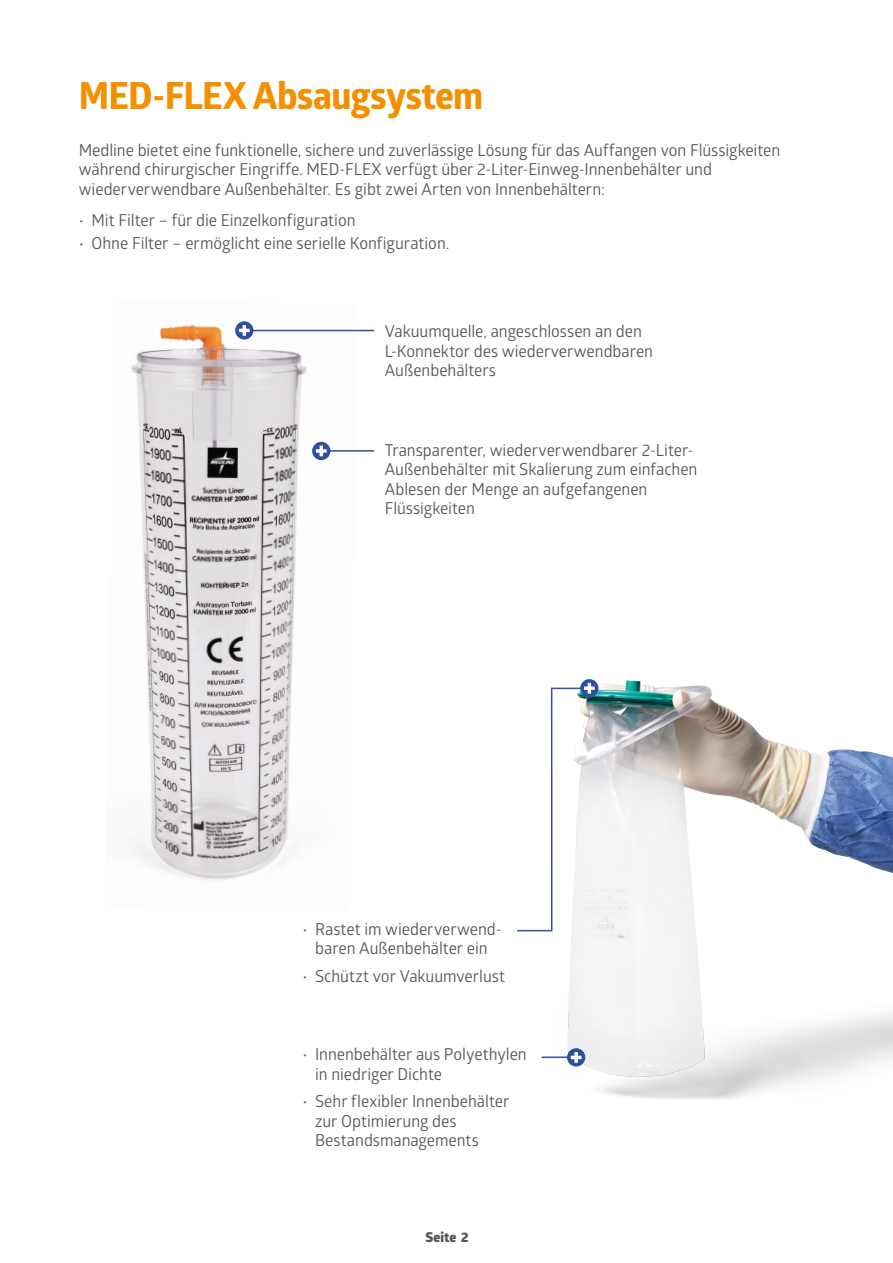
<style>
.page{position:relative;width:893px;height:1263px;background:#fff}
.page>*{position:absolute;margin:0;border:0;box-sizing:border-box;transform-origin:0 0}
.MEDLINE_-_Headline__L{font:700 37.5px "Globerx";letter-spacing:-.02em;color:#f39000}
.MEDLINE_-_Body_-_bullet{font:16.5px/19.5px "Glober";letter-spacing:-.005em;color:#575756}
.t1{font:800 13.5px "Glober";letter-spacing:.01em;color:#575756}
</style>
<div class="page">
<img style="left:567px;top:679px;width:326px;height:420px">
<img style="left:128px;top:321px;width:229px;height:559px">
<hr style="left:244px;top:330px;width:130px;height:1px;background:#2d519f">
<svg style="left:235px;top:321px;width:18px;height:19px"></svg>
<svg style="left:239px;top:325px;width:11px;height:11px"></svg>
<hr style="left:321px;top:450px;width:53px;height:2px;background:#2d519f">
<div style="left:312px;top:442px;width:18px;height:18px;background:#2c4f9e;border-radius:50%"></div>
<svg style="left:316px;top:445px;width:11px;height:11px"></svg>
<div style="left:580px;top:679px;width:18px;height:18px;background:#2c4f9e;border-radius:50%"></div>
<svg style="left:517px;top:683px;width:78px;height:249px"></svg>
<hr style="left:541px;top:1056px;width:35px;height:2px;background:#2d519f">
<div style="left:567px;top:1048px;width:18px;height:18px;background:#2c4f9e;border-radius:50%"></div>
<svg style="left:571px;top:1052px;width:11px;height:11px"></svg>
<p class="MEDLINE_-_Headline__L" style="left:79px;top:68px;width:406px">MED-FLEX Absaugsystem</p>
<p class="MEDLINE_-_Body_-_bullet" style="left:79px;top:139px;width:703px">Medline bietet eine funktionelle, sichere und zuverlässige Lösung für das Auffangen von Flüssigkeiten während chirurgischer Eingriffe. MED-FLEX verfügt über 2-Liter-Einweg-Innenbehälter und wiederverwendbare Außenbehälter. Es gibt zwei Arten von Innenbehältern:</p>
<p class="MEDLINE_-_Body_-_bullet" style="left:79px;top:210px;width:278px">• Mit Filter – für die Einzelkonfiguration</p>
<p class="MEDLINE_-_Body_-_bullet" style="left:79px;top:233px;width:372px">• Ohne Filter – ermöglicht eine serielle Konfiguration.</p>
<p class="MEDLINE_-_Body_-_bullet" style="left:385px;top:321px;width:270px">Vakuumquelle, angeschlossen an den<br>L-Konnektor des wiederverwendbaren<br>Außenbehälters</p>
<p class="MEDLINE_-_Body_-_bullet" style="left:385px;top:440px;width:314px">Transparenter, wiederverwendbarer 2-Liter-Außenbehälter mit Skalierung zum einfachen Ablesen der Menge an aufgefangenen Flüssigkeiten</p>
<p class="MEDLINE_-_Body_-_bullet" style="left:302px;top:919px;width:201px;text-align:center">• Rastet im wiederverwend&shy;baren Außenbehälter ein</p>
<p class="MEDLINE_-_Body_-_bullet" style="left:302px;top:965px;width:204px">• Schützt vor Vakuumverlust</p>
<p class="MEDLINE_-_Body_-_bullet" style="left:315px;top:1044px;width:213px;text-indent:-13px">• Innenbehälter aus Polyethylen in niedriger Dichte</p>
<p class="MEDLINE_-_Body_-_bullet" style="left:315px;top:1091px;width:196px;text-indent:-13px">• Sehr flexibler Innenbehälter zur Optimierung des<br>Bestandsmanagements</p>
<p class="t1" style="left:425px;top:1227px;width:45px">Seite 2</p>
</div>
